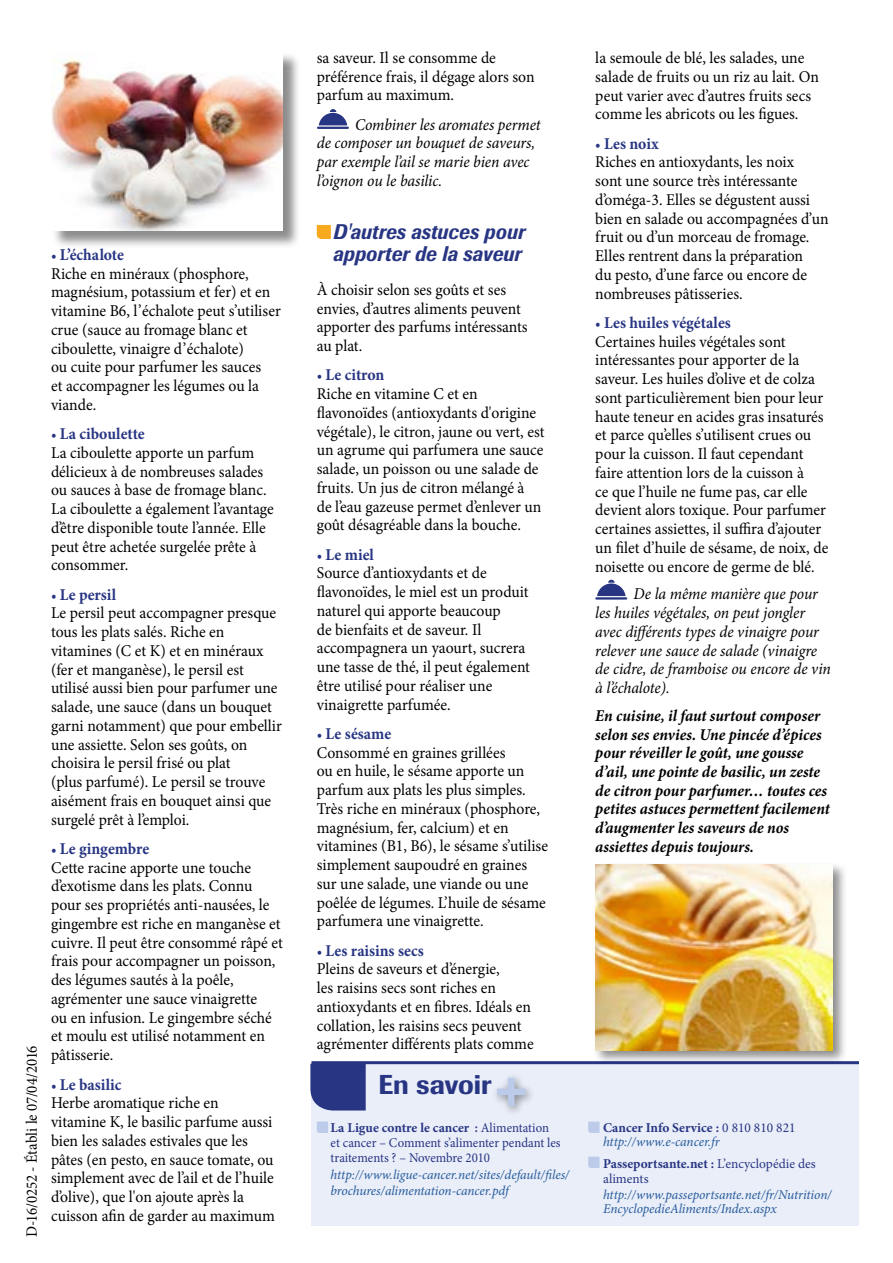
<style>
.page{position:relative;width:893px;height:1263px;background:#fff}
.page>*{position:absolute;margin:0;border:0;box-sizing:border-box;transform-origin:0 0}
.t1{font:500 27px "Imago";color:#283583}
.t2{font:italic 500 21px/22.5px "Imago";letter-spacing:.01em;color:#283583;scale:.9 1}
.t3{font:16.5px/18.8px "Minion Pro";color:#000;scale:.95 1}
.t4{font:italic 16.5px/18.8px "Minion Pro";letter-spacing:-.005em;color:#000;scale:.95 1}
.t5{font:italic 700 16.5px/18.8px "Minion Pro";color:#000;scale:.95 1}
.t6{font:15.75px "Minion Pro";color:#000;scale:.95 1}
.t7{font:italic 13.5px/13.5px "Minion Pro";letter-spacing:-.005em;color:#275b9b}
.t8{font:13.5px/15px "Minion Pro";color:#283583;scale:.95 1}
.t9{font:13.5px/15px "Minion Pro";color:#283583}
.s1{font-size:15px;color:#283583}
.s2{font-weight:700;color:#283583}
.s3{font-weight:700}
.s4{font-weight:700;font-style:normal;color:#283583}
.s5{font-style:normal;color:#283583}
</style>
<div class="page">
<svg style="left:317px;top:225px;width:14px;height:14px"></svg>
<div style="left:311px;top:1062px;width:548px;height:163px;background:#e9eef9"></div>
<svg style="left:317px;top:1121px;width:11px;height:12px"></svg>
<svg style="left:588px;top:1157px;width:11px;height:11px"></svg>
<svg style="left:588px;top:1121px;width:11px;height:12px"></svg>
<div style="left:310px;top:1064px;width:56px;height:46px;background:#283583"></div>
<hr style="left:311px;top:1061px;width:548px;height:3px;background:#283583">
<div style="left:492px;top:1072px;width:43px;height:44px;background:#000;opacity:.45"></div>
<svg style="left:496px;top:1077px;width:30px;height:30px"></svg>
<div style="left:52px;top:52px;width:248px;height:197px;background:#000;opacity:.45"></div>
<img style="left:51px;top:52px;width:232px;height:179px">
<div style="left:593px;top:863px;width:254px;height:202px;background:#000;opacity:.45"></div>
<img style="left:595px;top:865px;width:238px;height:185px">
<svg style="left:317px;top:109px;width:32px;height:20px"></svg>
<svg style="left:595px;top:580px;width:32px;height:20px"></svg>
<p class="t6" style="left:21px;top:1237px;width:204px;rotate:-90deg">D-16/0252 - Établi le 07/04/2016</p>
<p class="t3" style="left:51px;top:245px;width:243px"><span class="s1">•</span> <span class="s2">L’échalote<br></span>Riche en minéraux (phosphore, magnésium, potassium et fer) et en vitamine B6, l’échalote peut s’utiliser crue (sauce au fromage blanc et ciboulette, vinaigre d’échalote)<br>ou cuite pour parfumer les sauces<br>et accompagner les légumes ou la viande.</p>
<p class="t3" style="left:51px;top:425px;width:236px"><span class="s1">•</span> <span class="s2">La ciboulette<br></span>La ciboulette apporte un parfum délicieux à de nombreuses salades ou sauces à base de fromage blanc.<br>La ciboulette a également l’avantage d’être disponible toute l’année. Elle peut être achetée surgelée prête à consommer.</p>
<p class="t3" style="left:51px;top:585px;width:245px"><span class="s1">•</span> <span class="s2">Le persil<br></span>Le persil peut accompagner presque tous les plats salés. Riche en vitamines (C et K) et en minéraux (fer et manganèse), le persil est utilisé aussi bien pour parfumer une salade, une sauce (dans un bouquet garni notamment) que pour embellir une assiette. Selon ses goûts, on choisira le persil frisé ou plat<br>(plus parfumé). Le persil se trouve aisément frais en bouquet ainsi que surgelé prêt à l’emploi.</p>
<p class="t3" style="left:51px;top:839px;width:245px"><span class="s1">•</span> <span class="s2">Le gingembre<br></span>Cette racine apporte une touche d’exotisme dans les plats. Connu pour ses propriétés anti-nausées, le gingembre est riche en manganèse et cuivre. Il peut être consommé râpé et frais pour accompagner un poisson, des légumes sautés à la poêle, agrémenter une sauce vinaigrette<br>ou en infusion. Le gingembre séché et moulu est utilisé notamment en pâtisserie.</p>
<p class="t3" style="left:51px;top:1075px;width:237px"><span class="s1">•</span> <span class="s2">Le basilic<br></span>Herbe aromatique riche en vitamine K, le basilic parfume aussi bien les salades estivales que les pâtes (en pesto, en sauce tomate, ou simplement avec de l’ail et de l’huile d’olive), que l'on ajoute après la cuisson afin de garder au maximum</p>
<p class="t3" style="left:317px;top:48px;width:231px">sa saveur. Il se consomme de préférence frais, il dégage alors son parfum au maximum.</p>
<p class="t4" style="left:317px;top:115px;width:237px;text-indent:38px">Combiner les aromates permet de composer un bouquet de saveurs, par exemple l’ail se marie bien avec l’oignon ou le basilic.</p>
<p class="t2" style="left:334px;top:220px;width:214px">D'autres astuces pour apporter de la saveur</p>
<p class="t3" style="left:317px;top:280px;width:224px">À choisir selon ses goûts et ses envies, d’autres aliments peuvent apporter des parfums intéressants au plat.</p>
<p class="t3" style="left:317px;top:366px;width:241px"><span class="s1">•</span> <span class="s2">Le citron<br></span>Riche en vitamine C et en flavonoïdes (antioxydants d'origine végétale), le citron, jaune ou vert, est un agrume qui parfumera une sauce salade, un poisson ou une salade de fruits. Un jus de citron mélangé à<br>de l’eau gazeuse permet d’enlever un goût désagréable dans la bouche.</p>
<p class="t3" style="left:317px;top:545px;width:226px"><span class="s1">•</span> <span class="s2">Le miel<br></span>Source d’antioxydants et de flavonoïdes, le miel est un produit naturel qui apporte beaucoup<br>de bienfaits et de saveur. Il accompagnera un yaourt, sucrera une tasse de thé, il peut également être utilisé pour réaliser une vinaigrette parfumée.</p>
<p class="t3" style="left:317px;top:724px;width:245px"><span class="s1">•</span> <span class="s2">Le sésame<br></span>Consommé en graines grillées<br>ou en huile, le sésame apporte un parfum aux plats les plus simples.<br>Très riche en minéraux (phosphore, magnésium, fer, calcium) et en vitamines (B1, B6), le sésame s’utilise simplement saupoudré en graines sur une salade, une viande ou une poêlée de légumes. L’huile de sésame parfumera une vinaigrette.</p>
<p class="t3" style="left:317px;top:941px;width:230px"><span class="s1">•</span> <span class="s2">Les raisins secs<br></span>Pleins de saveurs et d’énergie,<br>les raisins secs sont riches en antioxydants et en fibres. Idéals en collation, les raisins secs peuvent agrémenter différents plats comme</p>
<h1 class="t1" style="left:378px;top:1067px;width:114px">En savoir</h1>
<p class="t8" style="left:331px;top:1121px;width:244px"><span class="s3">La Ligue contre le cancer :</span> Alimentation et cancer – Comment s’alimenter pendant les traitements ? – Novembre 2010</p>
<p class="t7" style="left:331px;top:1166px;width:240px;line-height:16.2px">http://www.ligue-cancer.net/sites/default/files/ brochures/alimentation-cancer.pdf</p>
<p class="t3" style="left:595px;top:48px;width:237px">la semoule de blé, les salades, une salade de fruits ou un riz au lait. On peut varier avec d’autres fruits secs comme les abricots ou les figues.</p>
<p class="t3" style="left:595px;top:134px;width:247px"><span class="s1">•</span> <span class="s2">Les noix<br></span>Riches en antioxydants, les noix<br>sont une source très intéressante d’oméga-3. Elles se dégustent aussi bien en salade ou accompagnées d’un fruit ou d’un morceau de fromage.<br>Elles rentrent dans la préparation<br>du pesto, d’une farce ou encore de nombreuses pâtisseries.</p>
<p class="t3" style="left:595px;top:313px;width:247px"><span class="s1">•</span> <span class="s2">Les huiles végétales<br></span>Certaines huiles végétales sont intéressantes pour apporter de la saveur. Les huiles d’olive et de colza sont particulièrement bien pour leur haute teneur en acides gras insaturés et parce qu’elles s’utilisent crues ou pour la cuisson. Il faut cependant faire attention lors de la cuisson à<br>ce que l’huile ne fume pas, car elle devient alors toxique. Pour parfumer certaines assiettes, il suffira d’ajouter un filet d’huile de sésame, de noix, de noisette ou encore de germe de blé.</p>
<p class="t4" style="left:595px;top:585px;width:249px;text-indent:38px">De la même manière que pour les huiles végétales, on peut jongler avec différents types de vinaigre pour relever une sauce de salade (vinaigre de cidre, de framboise ou encore de vin à l’échalote).</p>
<p class="t5" style="left:595px;top:706px;width:248px">En cuisine, il faut surtout composer selon ses envies. Une pincée d’épices pour réveiller le goût, une gousse d’ail, une pointe de basilic, un zeste de citron pour parfumer… toutes ces petites astuces permettent facilement d’augmenter les saveurs de nos assiettes depuis toujours.</p>
<p class="t7" style="left:603px;top:1121px;width:194px"><span class="s4">Cancer Info Service :</span> <span class="s5">0 810 810 821 </span>http://www.e-cancer.fr</p>
<p class="t9" style="left:603px;top:1156px;width:214px"><span class="s3">Passeportsante.net :</span> L’encyclopédie des aliments</p>
<p class="t7" style="left:603px;top:1188px;width:230px">http://www.passeportsante.net/fr/Nutrition/<br>EncyclopedieAliments/Index.aspx</p>
</div>
